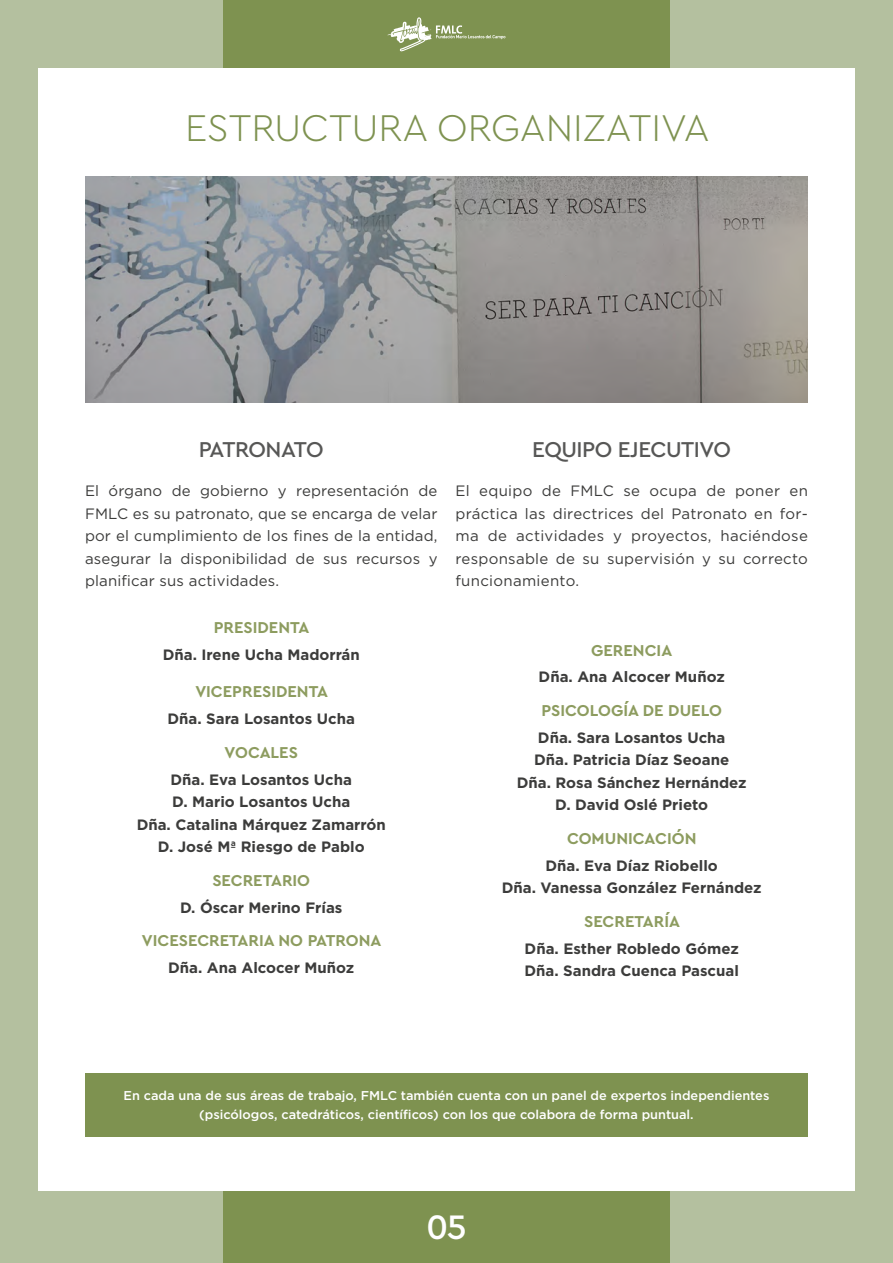
<style>
.page{position:relative;width:893px;height:1263px;background:#b4c09f}
.page>*{position:absolute;margin:0;border:0;box-sizing:border-box;transform-origin:0 0}
.t1{font:300 39px "Cera Pro";color:#7e9250}
.t2{font:500 35.55px "Cera Pro";color:#fff}
.t3{font:500 22.5px "Cera Pro";letter-spacing:-.02em;color:#575756}
.t4{font:700 16.5px "Cera Pro";color:#8d9c5f}
.t5{font:700 15px/22.5px "Gotham";color:#3c3c3b;text-align:center}
.t6{font:15px/22.5px "Gotham";letter-spacing:.01em;color:#3c3c3b;text-align:justify}
.t7{font:500 12.75px/19.2px "Gotham";color:#fff;text-align:center}
</style>
<div class="page">
<div style="left:223px;top:0;width:447px;height:1263px;background:#7e9250"></div>
<svg style="left:387px;top:17px;width:118px;height:34px"></svg>
<div style="left:38px;top:68px;width:817px;height:1123px;background:#fff"></div>
<div style="left:85px;top:1073px;width:723px;height:63px;background:#7e9250"></div>
<img style="left:85px;top:177px;width:723px;height:225px">
<h1 class="t1" style="left:185px;top:102px;width:526px">ESTRUCTURA ORGANIZATIVA</h1>
<h3 class="t3" style="left:199px;top:434px;width:126px">PATRONATO</h3>
<p class="t6" style="left:85px;top:480px;width:354px">El órgano de gobierno y representación de FMLC es su patronato, que se encarga de velar por el cumplimiento de los fines de la entidad, asegurar la disponibilidad de sus recursos y planificar sus actividades.</p>
<p class="t4" style="left:214px;top:616px;width:97px">PRESIDENTA</p>
<p class="t5" style="left:163px;top:643px;width:199px">Dña. Irene Ucha Madorrán</p>
<p class="t4" style="left:195px;top:681px;width:134px">VICEPRESIDENTA</p>
<p class="t5" style="left:168px;top:707px;width:189px">Dña. Sara Losantos Ucha</p>
<p class="t4" style="left:225px;top:741px;width:75px">VOCALES</p>
<p class="t5" style="left:137px;top:768px;width:251px">Dña. Eva Losantos Ucha<br>D. Mario Losantos Ucha<br>Dña. Catalina Márquez Zamarrón<br>D. José Mª Riesgo de Pablo</p>
<p class="t4" style="left:212px;top:869px;width:99px">SECRETARIO</p>
<p class="t5" style="left:180px;top:896px;width:164px">D. Óscar Merino Frías</p>
<p class="t4" style="left:142px;top:930px;width:241px">VICESECRETARIA NO PATRONA</p>
<p class="t5" style="left:168px;top:956px;width:188px">Dña. Ana Alcocer Muñoz</p>
<h3 class="t3" style="left:532px;top:434px;width:200px">EQUIPO EJECUTIVO</h3>
<p class="t6" style="left:455px;top:480px;width:354px">El equipo de FMLC se ocupa de poner en práctica las directrices del Patronato en for&shy;ma de actividades y proyectos, haciéndose responsable de su supervisión y su correcto funcionamiento.</p>
<p class="t4" style="left:591px;top:639px;width:83px">GERENCIA</p>
<p class="t5" style="left:539px;top:666px;width:188px">Dña. Ana Alcocer Muñoz</p>
<p class="t4" style="left:541px;top:699px;width:182px">PSICOLOGÍA DE DUELO</p>
<p class="t5" style="left:517px;top:726px;width:231px">Dña. Sara Losantos Ucha<br>Dña. Patricia Díaz Seoane<br>Dña. Rosa Sánchez Hernández<br>D. David Oslé Prieto</p>
<p class="t4" style="left:567px;top:827px;width:131px">COMUNICACIÓN</p>
<p class="t5" style="left:502px;top:854px;width:261px">Dña. Eva Díaz Riobello<br>Dña. Vanessa González Fernández</p>
<p class="t4" style="left:584px;top:910px;width:97px">SECRETARÍA</p>
<p class="t5" style="left:524px;top:937px;width:216px;text-align:left">Dña. Esther Robledo Gómez<br>Dña. Sandra Cuenca Pascual</p>
<p class="t7" style="left:124px;top:1086px;width:647px">En cada una de sus áreas de trabajo, FMLC también cuenta con un panel de expertos independientes (psicólogos, catedráticos, científicos) con los que colabora de forma puntual.</p>
<h2 class="t2" style="left:426px;top:1203px;width:42px">05</h2>
</div>
